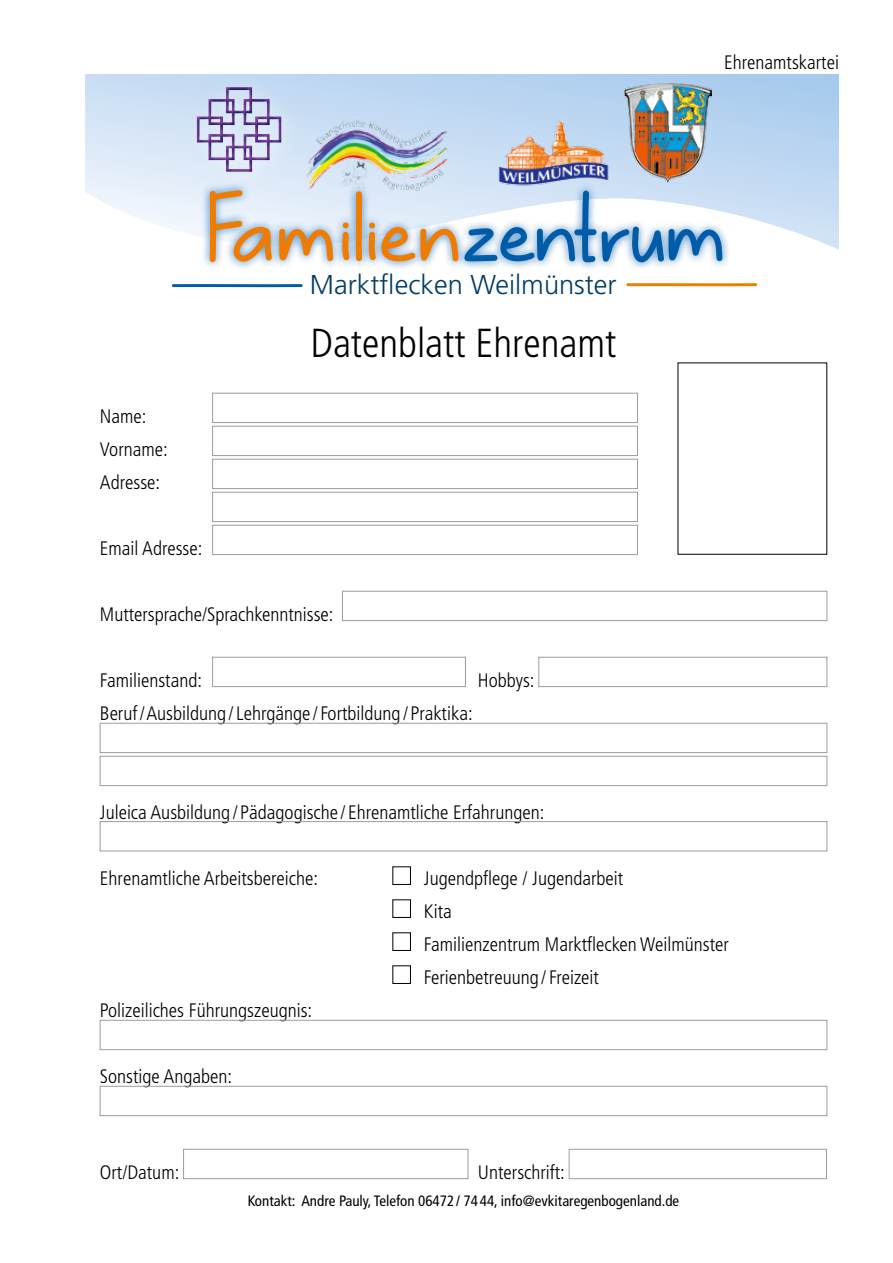
<style>
.page{position:relative;width:893px;height:1263px;background:#fff}
.page>*{position:absolute;margin:0;border:0;box-sizing:border-box;transform-origin:0 0}
.t1{font:99px "Just Gotta Smile";color:#ef7c00}
.t2{font:300 condensed 40.5px "Frutiger";color:#000}
.t3{font:300 27.3px "Frutiger";color:#003c65}
.t4{font:300 condensed 19.5px/33px "Frutiger";color:#000}
.t5{font:condensed 15px "Frutiger";color:#000}
.s1{color:#005ba9}
</style>
<div class="page">
<div style="left:212px;top:393px;width:426px;height:30px;border:1px solid #9c9c9d"></div>
<div style="left:212px;top:426px;width:426px;height:30px;border:1px solid #9c9c9d"></div>
<div style="left:212px;top:459px;width:426px;height:30px;border:1px solid #9c9c9d"></div>
<div style="left:212px;top:492px;width:426px;height:30px;border:1px solid #9c9c9d"></div>
<div style="left:212px;top:525px;width:426px;height:30px;border:1px solid #9c9c9d"></div>
<div style="left:342px;top:591px;width:485px;height:30px;border:1px solid #9c9c9d"></div>
<div style="left:212px;top:657px;width:254px;height:30px;border:1px solid #9c9c9d"></div>
<div style="left:539px;top:657px;width:288px;height:30px;border:1px solid #9c9c9d"></div>
<div style="left:100px;top:723px;width:727px;height:30px;border:1px solid #9c9c9d"></div>
<div style="left:100px;top:756px;width:727px;height:30px;border:1px solid #9c9c9d"></div>
<div style="left:100px;top:821px;width:727px;height:30px;border:1px solid #9c9c9d"></div>
<div style="left:392px;top:866px;width:19px;height:19px;border:1px solid #000"></div>
<div style="left:392px;top:899px;width:19px;height:19px;border:1px solid #000"></div>
<div style="left:392px;top:932px;width:19px;height:19px;border:1px solid #000"></div>
<div style="left:392px;top:965px;width:19px;height:19px;border:1px solid #000"></div>
<div style="left:100px;top:1020px;width:727px;height:30px;border:1px solid #9c9c9d"></div>
<div style="left:100px;top:1086px;width:727px;height:30px;border:1px solid #9c9c9d"></div>
<div style="left:183px;top:1149px;width:285px;height:30px;border:1px solid #9c9c9d"></div>
<div style="left:569px;top:1149px;width:258px;height:30px;border:1px solid #9c9c9d"></div>
<svg style="left:85px;top:74px;width:754px;height:176px;background:#cadef4"></svg>
<div style="left:185px;top:76px;width:114px;height:113px;background:#fff;opacity:.75"></div>
<div style="left:194px;top:87px;width:89px;height:87px;background:#005ba9;opacity:.75"></div>
<div style="left:201px;top:182px;width:531px;height:90px;background:#005ba9;opacity:.75"></div>
<img style="left:302px;top:119px;width:144px;height:72px">
<img style="left:497px;top:111px;width:114px;height:83px">
<img style="left:624px;top:81px;width:88px;height:102px">
<svg style="left:172px;top:284px;width:131px;height:3px"></svg>
<svg style="left:626px;top:283px;width:131px;height:3px"></svg>
<p class="t4" style="left:724px;top:46px;width:116px">Ehrenamtskartei</p>
<h1 class="t1" style="left:206px;top:172px;width:522px">Familien<span class="s1">zentrum</span></h1>
<h3 class="t3" style="left:310px;top:269px;width:308px">Marktflecken Weilmünster</h3>
<p class="t4" style="left:100px;top:400px;width:69px">Name:<br>Vorname:<br>Adresse:</p>
<p class="t4" style="left:100px;top:532px;width:104px">Email Adresse:</p>
<h2 class="t2" style="left:310px;top:320px;width:308px">Datenblatt Ehrenamt</h2>
<p class="t4" style="left:100px;top:598px;width:235px">Muttersprache/Sprachkenntnisse:</p>
<p class="t4" style="left:100px;top:664px;width:104px">Familienstand:</p>
<p class="t4" style="left:478px;top:664px;width:58px">Hobbys:</p>
<p class="t4" style="left:100px;top:697px;width:374px">Beruf/Ausbildung /Lehrgänge / Fortbildung / Praktika:</p>
<p class="t4" style="left:100px;top:796px;width:446px">Juleica Ausbildung / Pädagogische / Ehrenamtliche Erfahrungen:</p>
<p class="t4" style="left:100px;top:862px;width:220px">Ehrenamtliche Arbeitsbereiche:</p>
<p class="t4" style="left:424px;top:862px;width:306px">Jugendpflege / Jugendarbeit<br>Kita<br>Familienzentrum Marktflecken Weilmünster<br>Ferienbetreuung / Freizeit</p>
<p class="t4" style="left:100px;top:994px;width:214px">Polizeiliches Führungszeugnis:</p>
<p class="t4" style="left:100px;top:1060px;width:134px">Sonstige Angaben:</p>
<p class="t4" style="left:100px;top:1156px;width:81px">Ort/Datum:</p>
<p class="t4" style="left:478px;top:1156px;width:89px">Unterschrift:</p>
<p class="t5" style="left:248px;top:1192px;width:433px">Kontakt: Andre Pauly, Telefon 06472 / 74 44, info@evkitaregenbogenland.de</p>
</div>
